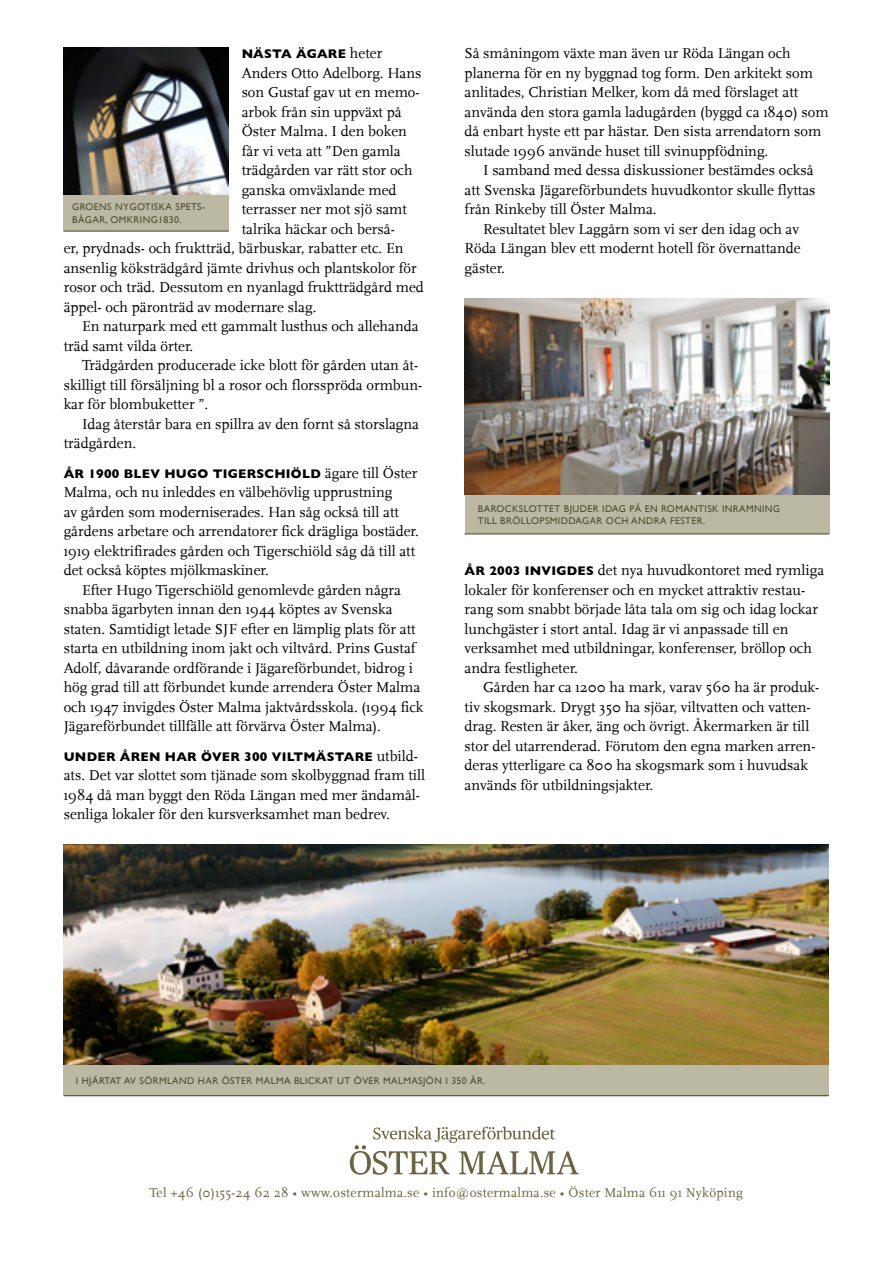
<style>
.page{position:relative;width:893px;height:1263px;background:#fff}
.page>*{position:absolute;margin:0;border:0;box-sizing:border-box;transform-origin:0 0}
.t1{font:15px/19.5px "Scala";color:#000}
.t2{font:13.5px "Scala";letter-spacing:.02em;color:#696442}
.t3{font:700 12.75px "Gill Sans";letter-spacing:.02em;color:#000}
.t4{font:9.75px/12.8px "Gill Sans";letter-spacing:.04em;color:#504d31}
.s1{font-family:"Scala";font-weight:400;font-size:15px}
.s2{font-family:"Gill Sans";font-weight:700;font-size:12.75px}
</style>
<div class="page">
<img style="left:64px;top:844px;width:765px;height:221px">
<div style="left:64px;top:1065px;width:765px;height:30px;background:#bbb8a4"></div>
<hr style="left:64px;top:1095px;width:765px;height:1px;background:#504d31">
<svg style="left:350px;top:1126px;width:229px;height:49px"></svg>
<img style="left:64px;top:47px;width:165px;height:149px">
<div style="left:64px;top:196px;width:165px;height:35px;background:#bbb8a4"></div>
<hr style="left:64px;top:231px;width:165px;height:1px;background:#504d31">
<div style="left:465px;top:495px;width:364px;height:39px;background:#bbb8a4"></div>
<img style="left:465px;top:299px;width:364px;height:196px">
<hr style="left:465px;top:533px;width:364px;height:1px;background:#504d31">
<p class="t3" style="left:242px;top:44px;width:142px">NÄSTA ÄGARE <span class="s1">heter</span></p>
<p class="t1" style="left:242px;top:64px;width:181px">Anders Otto Adelborg. Hans</p>
<p class="t1" style="left:242px;top:83px;width:179px">son Gustaf gav ut en memo-</p>
<p class="t1" style="left:242px;top:103px;width:162px">arbok från sin uppväxt på</p>
<p class="t1" style="left:242px;top:122px;width:167px">Öster Malma. I den boken</p>
<p class="t1" style="left:242px;top:142px;width:161px">får vi veta att ”Den gamla</p>
<p class="t1" style="left:242px;top:161px;width:172px">trädgården var rätt stor och</p>
<p class="t1" style="left:242px;top:181px;width:156px">ganska omväxlande med</p>
<p class="t1" style="left:242px;top:200px;width:167px">terrasser ner mot sjö samt</p>
<p class="t1" style="left:242px;top:220px;width:155px">talrika häckar och berså-</p>
<p class="t1" style="left:64px;top:239px;width:341px">er, prydnads- och fruktträd, bärbuskar, rabatter etc. En</p>
<p class="t1" style="left:64px;top:259px;width:355px">ansenlig köksträdgård jämte drivhus och plantskolor för</p>
<p class="t1" style="left:64px;top:278px;width:362px">rosor och träd. Dessutom en nyanlagd fruktträdgård med</p>
<p class="t1" style="left:64px;top:298px;width:254px">äppel- och päronträd av modernare slag.</p>
<p class="t1" style="left:82px;top:317px;width:338px">En naturpark med ett gammalt lusthus och allehanda</p>
<p class="t1" style="left:64px;top:337px;width:131px">träd samt vilda örter.</p>
<p class="t1" style="left:82px;top:356px;width:338px">Trädgården producerade icke blott för gården utan åt-</p>
<p class="t1" style="left:64px;top:376px;width:360px">skilligt till försäljning bl a rosor och florsspröda ormbun-</p>
<p class="t1" style="left:64px;top:395px;width:146px">kar för blombuketter ”.</p>
<p class="t1" style="left:82px;top:415px;width:338px">Idag återstår bara en spillra av den fornt så storslagna</p>
<p class="t1" style="left:64px;top:434px;width:74px">trädgården.</p>
<p class="t3" style="left:64px;top:463px;width:355px">ÅR 1900 BLEV HUGO TIGERSCHIÖLD <span class="s1">ägare till Öster</span></p>
<p class="t1" style="left:64px;top:483px;width:357px">Malma, och nu inleddes en välbehövlig upprustning<br>av gården som moderniserades. Han såg också till att gårdens arbetare och arrendatorer fick drägliga bostäder.<br>1919 elektrifirades gården och Tigerschiöld såg då till att det också köptes mjölkmaskiner.</p>
<p class="t1" style="left:64px;top:580px;width:361px;text-indent:18px">Efter Hugo Tigerschiöld genomlevde gården några snabba ägarbyten innan den 1944 köptes av Svenska staten. Samtidigt letade SJF efter en lämplig plats för att starta en utbildning inom jakt och viltvård. Prins Gustaf Adolf, dåvarande ordförande i Jägareförbundet, bidrog i hög grad till att förbundet kunde arrendera Öster Malma och 1947 invigdes Öster Malma jaktvårdsskola. (1994 fick Jägareförbundet tillfälle att förvärva Öster Malma).</p>
<p class="t3" style="left:64px;top:746px;width:356px">UNDER ÅREN HAR ÖVER 300 VILTMÄSTARE <span class="s1">utbild-</span></p>
<p class="t1" style="left:64px;top:766px;width:363px">ats. Det var slottet som tjänade som skolbyggnad fram till<br>1984 då man byggt den Röda Längan med mer ändamål&shy;senliga lokaler för den kursverksamhet man bedrev.</p>
<p class="t4" style="left:72px;top:200px;width:134px">GROENS NYGOTISKA SPETS-<br>BÅGAR, OMKRING1830.</p>
<p class="t1" style="left:465px;top:44px;width:365px">Så småningom växte man även ur Röda Längan och planerna för en ny byggnad tog form. Den arkitekt som anlitades, Christian Melker, kom då med förslaget att använda den stora gamla ladugården (byggd ca 1840) som då enbart hyste ett par hästar. Den sista arrendatorn som slutade 1996 använde huset till svinuppfödning.</p>
<p class="t1" style="left:465px;top:161px;width:352px;text-indent:18px">I samband med dessa diskussioner bestämdes också att Svenska Jägareförbundets huvudkontor skulle flyttas från Rinkeby till Öster Malma.</p>
<p class="t1" style="left:465px;top:220px;width:338px;text-align:justify;text-indent:18px">Resultatet blev Laggårn som vi ser den idag och av Röda Längan blev ett modernt hotell för övernattande gäster.</p>
<p class="t4" style="left:478px;top:502px;width:304px">BAROCKSLOTTET BJUDER IDAG PÅ EN ROMANTISK INRAMNING<br>TILL BRÖLLOPSMIDDAGAR OCH ANDRA FESTER.</p>
<p class="t1" style="left:465px;top:561px;width:361px"><span class="s2">ÅR 2003 INVIGDES</span> det nya huvudkontoret med rymliga lokaler för konferenser och en mycket attraktiv restau&shy;rang som snabbt började låta tala om sig och idag lockar lunchgäster i stort antal. Idag är vi anpassade till en verksamhet med utbildningar, konferenser, bröllop och andra festligheter.</p>
<p class="t1" style="left:465px;top:678px;width:356px;text-indent:18px">Gården har ca 1200 ha mark, varav 560 ha är produk&shy;tiv skogsmark. Drygt 350 ha sjöar, viltvatten och vatten&shy;drag. Resten är åker, äng och övrigt. Åkermarken är till stor del utarrenderad. Förutom den egna marken arren&shy;deras ytterligare ca 800 ha skogsmark som i huvudsak används för utbildningsjakter.</p>
<p class="t4" style="left:76px;top:1074px;width:411px">I HJÄRTAT AV SÖRMLAND HAR ÖSTER MALMA BLICKAT UT ÖVER MALMASJÖN I 350 ÅR.</p>
<p class="t2" style="left:149px;top:1185px;width:595px">Tel +46 (0)155-24 62 28 • www.ostermalma.se • info@ostermalma.se • Öster Malma 611 91 Nyköping</p>
</div>
